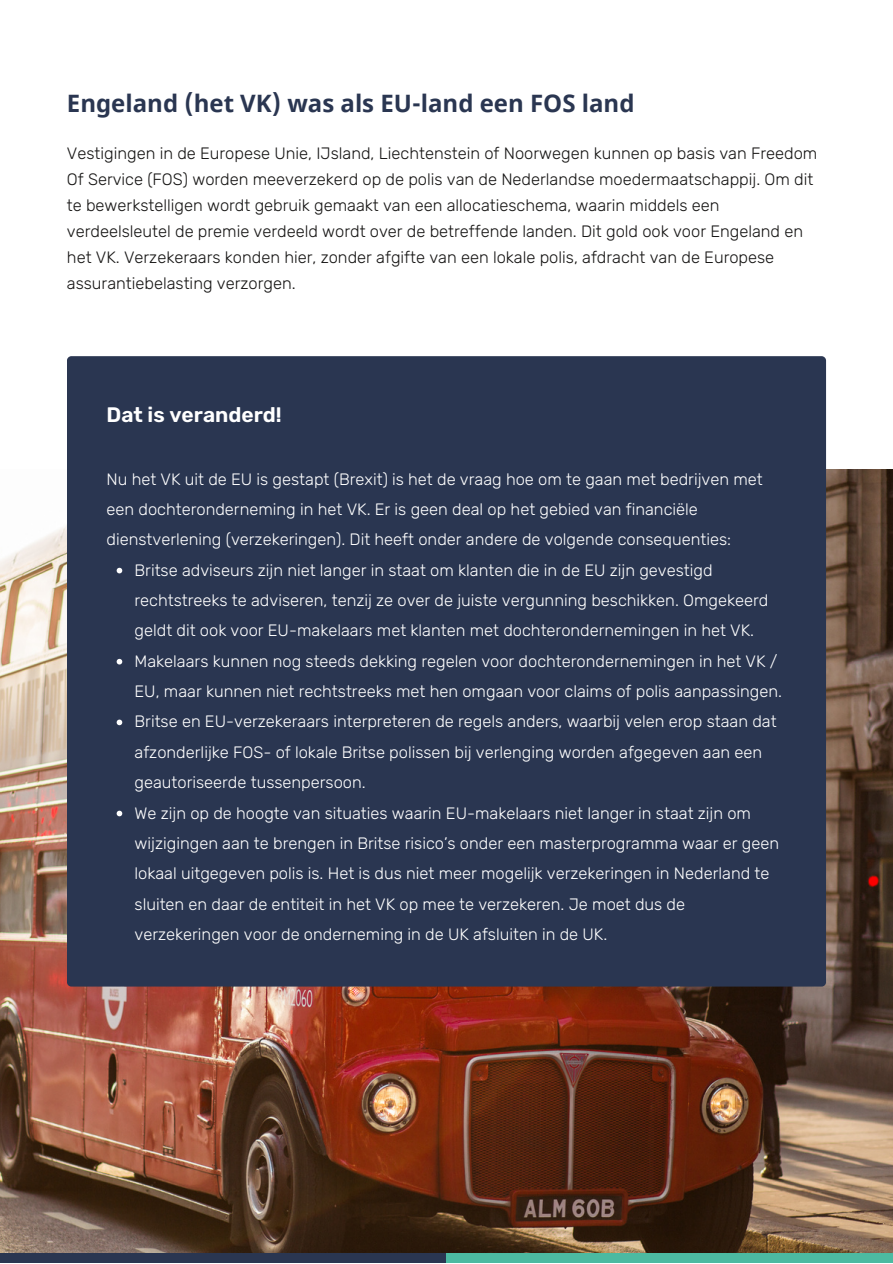
<style>
.page{position:relative;width:893px;height:1264px;background:#fff}
.page>*{position:absolute;margin:0;border:0;box-sizing:border-box;transform-origin:0 0}
.t1{font:700 24px "Noto Sans";color:#2a3651}
.t2{font:600 21px "Rubik";color:#fff}
.t3{font:300 16.5px/30.3px "Rubik";color:#fff}
.t4{font:300 16.5px/25.8px "Rubik";color:#171615}
</style>
<div class="page">
<img style="left:0;top:469px;width:892px;height:793px">
<div style="left:0;top:1253px;width:446px;height:9px;background:#2a3651"></div>
<div style="left:447px;top:1253px;width:445px;height:9px;background:#4cbaa1"></div>
<div style="left:67px;top:356px;width:759px;height:630px;background:#2a3651;border-radius:4px"></div>
<svg style="left:117px;top:568px;width:5px;height:5px"></svg>
<svg style="left:117px;top:659px;width:5px;height:5px"></svg>
<svg style="left:117px;top:719px;width:5px;height:6px"></svg>
<svg style="left:117px;top:810px;width:5px;height:6px"></svg>
<p class="t1" style="left:67px;top:86px;width:569px">Engeland (het VK) was als EU-land een FOS land</p>
<p class="t4" style="left:67px;top:141px;width:752px">Vestigingen in de Europese Unie, IJsland, Liechtenstein of Noorwegen kunnen op basis van Freedom Of Service (FOS) worden meeverzekerd op de polis van de Nederlandse moedermaatschappij. Om dit te bewerkstelligen wordt gebruik gemaakt van een allocatieschema, waarin middels een verdeelsleutel de premie verdeeld wordt over de betreffende landen. Dit gold ook voor Engeland en het VK. Verzekeraars konden hier, zonder afgifte van een lokale polis, afdracht van de Europese assurantiebelasting verzorgen.</p>
<p class="t2" style="left:106px;top:402px;width:177px">Dat is veranderd!</p>
<p class="t3" style="left:106px;top:464px;width:657px">Nu het VK uit de EU is gestapt (Brexit) is het de vraag hoe om te gaan met bedrijven met een dochteronderneming in het VK. Er is geen deal op het gebied van financiële dienstverlening (verzekeringen). Dit heeft onder andere de volgende consequenties:</p>
<p class="t3" style="left:134px;top:555px;width:635px">Britse adviseurs zijn niet langer in staat om klanten die in de EU zijn gevestigd rechtstreeks te adviseren, tenzij ze over de juiste vergunning beschikken. Omgekeerd geldt dit ook voor EU-makelaars met klanten met dochterondernemingen in het VK.</p>
<p class="t3" style="left:134px;top:646px;width:649px">Makelaars kunnen nog steeds dekking regelen voor dochterondernemingen in het VK /<br>EU, maar kunnen niet rechtstreeks met hen omgaan voor claims of polis aanpassingen.</p>
<p class="t3" style="left:134px;top:706px;width:643px">Britse en EU-verzekeraars interpreteren de regels anders, waarbij velen erop staan dat afzonderlijke FOS- of lokale Britse polissen bij verlenging worden afgegeven aan een geautoriseerde tussenpersoon.</p>
<p class="t3" style="left:134px;top:797px;width:646px">We zijn op de hoogte van situaties waarin EU-makelaars niet langer in staat zijn om wijzigingen aan te brengen in Britse risico’s onder een masterprogramma waar er geen lokaal uitgegeven polis is. Het is dus niet meer mogelijk verzekeringen in Nederland te sluiten en daar de entiteit in het VK op mee te verzekeren. Je moet dus de verzekeringen voor de onderneming in de UK afsluiten in de UK.</p>
</div>
